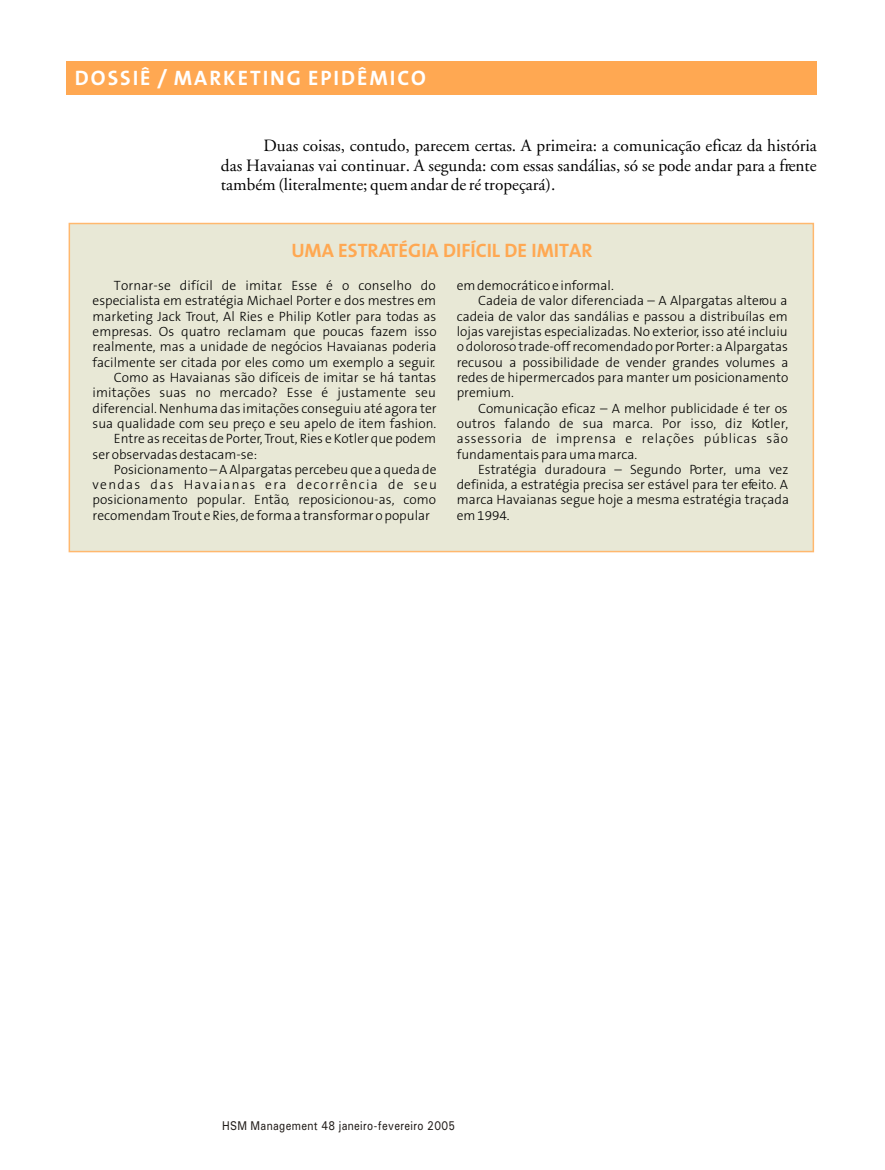
<style>
.page{position:relative;width:885px;height:1170px;background:#fff}
.page>*{position:absolute;margin:0;border:0;box-sizing:border-box;transform-origin:0 0}
.t1{font:700 21px "The Sans B7";letter-spacing:.095em;color:#fff}
.t2{font:700 19.5px "The Sans B7";color:#ffa852}
.t3{font:17.25px/19.4px "Adobe Garamond";color:#000;text-align:justify}
.t4{font:300 13.5px "The Sans B3";color:#000}
.t5{font:300 13.5px "The Sans B3";letter-spacing:.05em;color:#000}
.t6{font:300 13.5px "The Sans B3";letter-spacing:.095em;color:#000}
.t7{font:12.75px "Univers";letter-spacing:.035em;color:#1f1a17;scale:.84 1}
</style>
<div class="page">
<div style="left:66px;top:62px;width:751px;height:33px;background:#ffa852"></div>
<div style="left:69px;top:223px;width:745px;height:329px;background:#e8e8d6;border:2px solid #ffb86e"></div>
<h1 class="t1" style="left:75px;top:70px;width:353px">DOSSIÊ / MARKETING EPIDÊMICO</h1>
<p class="t3" style="left:221px;top:138px;width:598px;text-indent:43px">Duas coisas, contudo, parecem certas. A primeira: a comunicação eficaz da história das Havaianas vai continuar. A segunda: com essas sandálias, só se pode andar para a frente também (literalmente; quem andar de ré tropeçará).</p>
<h2 class="t2" style="left:291px;top:243px;width:303px">UMA ESTRATÉGIA DIFÍCIL DE IMITAR</h2>
<p class="t4" style="left:114px;top:280px;width:323px">Tornar-se difícil de imitar. Esse é o conselho do</p>
<p class="t4" style="left:93px;top:295px;width:345px">especialista em estratégia Michael Porter e dos mestres em</p>
<p class="t4" style="left:93px;top:311px;width:345px">marketing Jack Trout, Al Ries e Philip Kotler para todas as</p>
<p class="t4" style="left:93px;top:326px;width:346px">empresas. Os quatro reclamam que poucas fazem isso</p>
<p class="t4" style="left:93px;top:341px;width:345px">realmente, mas a unidade de negócios Havaianas poderia</p>
<p class="t4" style="left:93px;top:357px;width:344px">facilmente ser citada por eles como um exemplo a seguir.</p>
<p class="t4" style="left:114px;top:372px;width:324px">Como as Havaianas são difíceis de imitar se há tantas</p>
<p class="t4" style="left:93px;top:387px;width:345px">imitações suas no mercado? Esse é justamente seu</p>
<p class="t4" style="left:93px;top:403px;width:346px">diferencial. Nenhuma das imitações conseguiu até agora ter</p>
<p class="t4" style="left:93px;top:418px;width:345px">sua qualidade com seu preço e seu apelo de item fashion.</p>
<p class="t4" style="left:114px;top:433px;width:324px">Entre as receitas de Porter, Trout, Ries e Kotler que podem</p>
<p class="t4" style="left:93px;top:449px;width:166px">ser observadas destacam-se:</p>
<p class="t4" style="left:114px;top:464px;width:324px">Posicionamento – A Alpargatas percebeu que a queda de</p>
<p class="t6" style="left:93px;top:479px;width:346px">vendas das Havaianas era decorrência de seu</p>
<p class="t4" style="left:93px;top:494px;width:345px">posicionamento popular. Então, reposicionou-as, como</p>
<p class="t4" style="left:93px;top:510px;width:339px">recomendam Trout e Ries, de forma a transformar o popular</p>
<p class="t4" style="left:457px;top:280px;width:159px">em democrático e informal.</p>
<p class="t4" style="left:478px;top:295px;width:311px">Cadeia de valor diferenciada – A Alpargatas alterou a</p>
<p class="t4" style="left:457px;top:311px;width:333px">cadeia de valor das sandálias e passou a distribuílas em</p>
<p class="t4" style="left:457px;top:326px;width:332px">lojas varejistas especializadas. No exterior, isso até incluiu</p>
<p class="t4" style="left:457px;top:341px;width:333px">o doloroso trade-off recomendado por Porter: a Alpargatas</p>
<p class="t4" style="left:457px;top:357px;width:333px">recusou a possibilidade de vender grandes volumes a</p>
<p class="t4" style="left:457px;top:372px;width:333px">redes de hipermercados para manter um posicionamento</p>
<p class="t4" style="left:457px;top:387px;width:59px">premium.</p>
<p class="t4" style="left:478px;top:403px;width:311px">Comunicação eficaz – A melhor publicidade é ter os</p>
<p class="t4" style="left:457px;top:418px;width:333px">outros falando de sua marca. Por isso, diz Kotler,</p>
<p class="t5" style="left:457px;top:433px;width:333px">assessoria de imprensa e relações públicas são</p>
<p class="t4" style="left:457px;top:449px;width:182px">fundamentais para uma marca.</p>
<p class="t4" style="left:478px;top:464px;width:312px">Estratégia duradoura – Segundo Porter, uma vez</p>
<p class="t4" style="left:457px;top:479px;width:333px">definida, a estratégia precisa ser estável para ter efeito. A</p>
<p class="t4" style="left:457px;top:494px;width:334px">marca Havaianas segue hoje a mesma estratégia traçada</p>
<p class="t4" style="left:457px;top:510px;width:55px">em 1994.</p>
<p class="t7" style="left:222px;top:1121px;width:279px">HSM Management 48 janeiro-fevereiro 2005</p>
</div>
